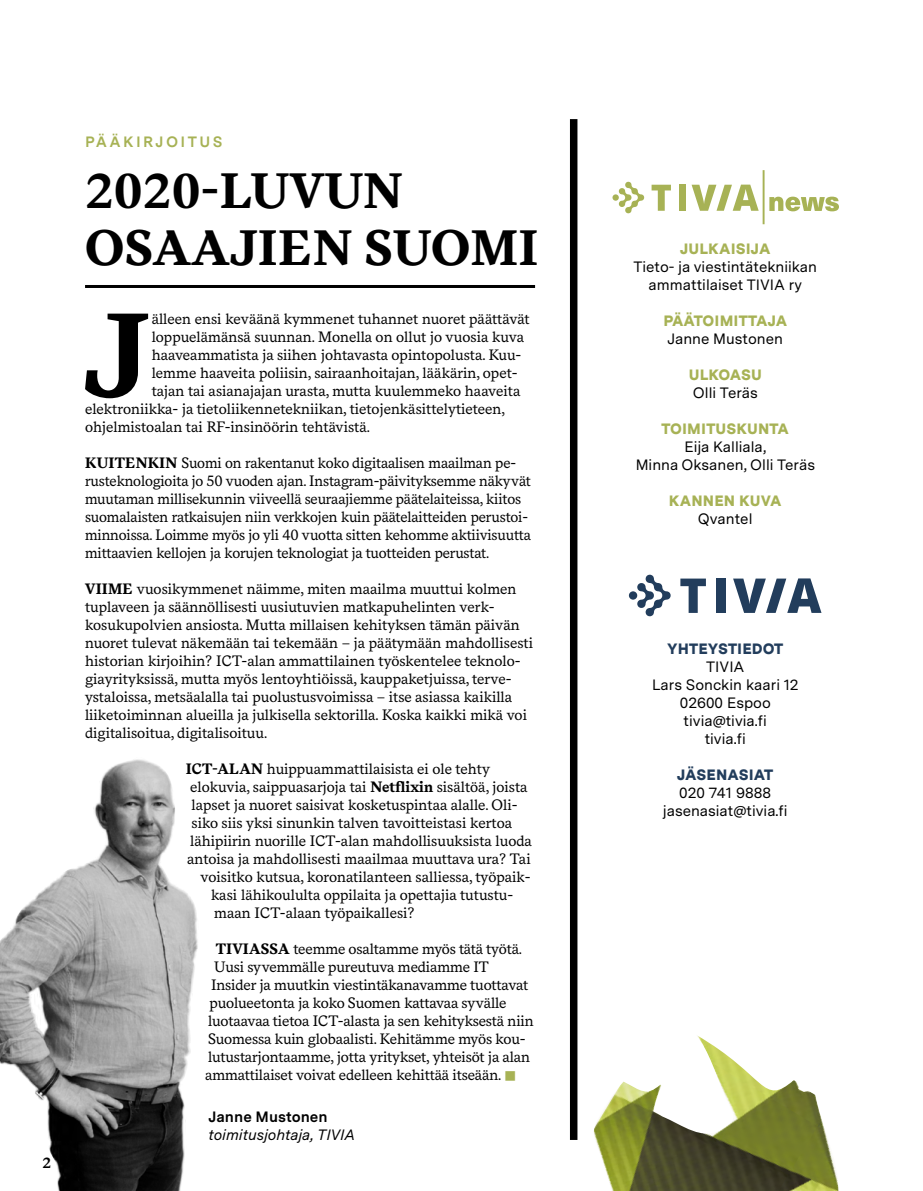
<style>
.page{position:relative;width:923px;height:1191px;background:#fff}
.page>*{position:absolute;margin:0;border:0;box-sizing:border-box;transform-origin:0 0}
.t1{font:700 117.9px "Messina Serif";color:#000}
.t2{font:700 49.5px/57px "Messina Serif";letter-spacing:.01em;color:#000}
.t3{font:16.5px "Wingdings";color:#a7b255}
.t4{font:15px/18px "Messina Serif";color:#000}
.t5{font:15px/18px "Messina Sans";color:#000;text-align:center}
.t6{font:900 15px "Messina Sans";letter-spacing:.01em;color:#a7b255}
.t7{font:900 15px "Messina Sans";letter-spacing:.01em;color:#223d5c}
.t8{font:italic 15px "Messina Sans";color:#000}
.t9{font:700 15px "Messina Sans";color:#000}
.t10{font:700 15px "Messina Sans";letter-spacing:.16em;color:#a7b255}
.t11{font:700 15px "Messina Serif";color:#000}
.s1{font-weight:700}
</style>
<div class="page">
<svg style="left:680px;top:578px;width:26px;height:35px"></svg>
<div style="left:716px;top:578px;width:9px;height:35px;background:#223d5c"></div>
<svg style="left:733px;top:578px;width:88px;height:35px"></svg>
<svg style="left:629px;top:574px;width:42px;height:43px"></svg>
<hr style="left:85px;top:285px;width:450px;height:3px;background:#000">
<div style="left:570px;top:119px;width:7px;height:1021px;background:#000"></div>
<svg style="left:651px;top:185px;width:20px;height:26px"></svg>
<div style="left:679px;top:185px;width:7px;height:26px;background:#a7b255"></div>
<svg style="left:691px;top:185px;width:67px;height:26px"></svg>
<svg style="left:612px;top:181px;width:32px;height:33px"></svg>
<svg style="left:769px;top:197px;width:70px;height:14px"></svg>
<hr style="left:762px;top:170px;width:2px;height:54px;background:#a7b255">
<img style="left:593px;top:1035px;width:246px;height:156px">
<img style="left:0;top:759px;width:198px;height:432px">
<p class="t11" style="left:43px;top:1151px;width:10px">2</p>
<p class="t10" style="left:85px;top:131px;width:139px">PÄÄKIRJOITUS</p>
<h2 class="t2" style="left:85px;top:162px;width:455px">2020-LUVUN<br>OSAAJIEN SUOMI</h2>
<h1 class="t1" style="left:84px;top:266px;width:66px">J</h1>
<p class="t4" style="left:152px;top:309px;width:379px">älleen ensi keväänä kymmenet tuhannet nuoret päättävät</p>
<p class="t4" style="left:152px;top:327px;width:374px">loppuelämänsä suunnan. Monella on ollut jo vuosia kuva</p>
<p class="t4" style="left:152px;top:345px;width:371px">haaveammatista ja siihen johtavasta opintopolusta. Kuu-</p>
<p class="t4" style="left:152px;top:363px;width:367px">lemme haaveita poliisin, sairaanhoitajan, lääkärin, opet-</p>
<p class="t4" style="left:152px;top:381px;width:370px">tajan tai asianajajan urasta, mutta kuulemmeko haaveita</p>
<p class="t4" style="left:85px;top:399px;width:421px">elektroniikka- ja tietoliikennetekniikan, tietojenkäsittelytieteen,</p>
<p class="t4" style="left:85px;top:417px;width:286px">ohjelmistoalan tai RF-insinöörin tehtävistä.</p>
<p class="t4" style="left:85px;top:453px;width:447px"><span class="s1">KUITENKIN</span> Suomi on rakentanut koko digitaalisen maailman pe&shy;rusteknologioita jo 50 vuoden ajan. Instagram-päivityksemme näkyvät muutaman millisekunnin viiveellä seuraajiemme päätelaiteissa, kiitos suomalaisten ratkaisujen niin verkkojen kuin päätelaitteiden perustoi&shy;minnoissa. Loimme myös jo yli 40 vuotta sitten kehomme aktiivisuutta mittaavien kellojen ja korujen teknologiat ja tuotteiden perustat.</p>
<p class="t4" style="left:85px;top:579px;width:449px"><span class="s1">VIIME</span> vuosikymmenet näimme, miten maailma muuttui kolmen tuplaveen ja säännöllisesti uusiutuvien matkapuhelinten verk&shy;kosukupolvien ansiosta. Mutta millaisen kehityksen tämän päivän nuoret tulevat näkemään tai tekemään – ja päätymään mahdollisesti historian kirjoihin? ICT-alan ammattilainen työskentelee teknolo&shy;giayrityksissä, mutta myös lentoyhtiöissä, kauppaketjuissa, terve&shy;ystaloissa, metsäalalla tai puolustusvoimissa – itse asiassa kaikilla liiketoiminnan alueilla ja julkisella sektorilla. Koska kaikki mikä voi digitalisoitua, digitalisoituu.</p>
<p class="t4" style="left:186px;top:759px;width:306px"><span class="s1">ICT-ALAN</span> huippuammattilaisista ei ole tehty</p>
<p class="t4" style="left:190px;top:777px;width:339px">elokuvia, saippuasarjoja tai <span class="s1">Netflixin</span> sisältöä, joista</p>
<p class="t4" style="left:192px;top:795px;width:327px">lapset ja nuoret saisivat kosketuspintaa alalle. Oli-</p>
<p class="t4" style="left:192px;top:813px;width:322px">siko siis yksi sinunkin talven tavoitteistasi kertoa</p>
<p class="t4" style="left:190px;top:831px;width:343px">lähipiirin nuorille ICT-alan mahdollisuuksista luoda</p>
<p class="t4" style="left:187px;top:849px;width:345px">antoisa ja mahdollisesti maailmaa muuttava ura? Tai</p>
<p class="t4" style="left:201px;top:867px;width:331px">voisitko kutsua, koronatilanteen salliessa, työpaik-</p>
<p class="t4" style="left:211px;top:885px;width:304px">kasi lähikoululta oppilaita ja opettajia tutustu-</p>
<p class="t4" style="left:214px;top:903px;width:202px">maan ICT-alaan työpaikallesi?</p>
<p class="t4" style="left:216px;top:939px;width:308px"><span class="s1">TIVIASSA</span> teemme osaltamme myös tätä työtä.</p>
<p class="t4" style="left:214px;top:957px;width:276px">Uusi syvemmälle pureutuva mediamme IT</p>
<p class="t4" style="left:211px;top:975px;width:319px">Insider ja muutkin viestintäkanavamme tuottavat</p>
<p class="t4" style="left:210px;top:993px;width:298px">puolueetonta ja koko Suomen kattavaa syvälle</p>
<p class="t4" style="left:208px;top:1011px;width:327px">luotaavaa tietoa ICT-alasta ja sen kehityksestä niin</p>
<p class="t4" style="left:208px;top:1029px;width:319px">Suomessa kuin globaalisti. Kehitämme myös kou-</p>
<p class="t4" style="left:208px;top:1047px;width:323px">lutustarjontaamme, jotta yritykset, yhteisöt ja alan</p>
<p class="t4" style="left:205px;top:1065px;width:298px">ammattilaiset voivat edelleen kehittää itseään.</p>
<p class="t9" style="left:208px;top:1105px;width:121px">Janne Mustonen</p>
<p class="t8" style="left:208px;top:1123px;width:148px">toimitusjohtaja, TIVIA</p>
<p class="t3" style="left:504px;top:1067px;width:14px">■</p>
<p class="t6" style="left:680px;top:237px;width:92px">JULKAISIJA</p>
<p class="t5" style="left:633px;top:257px;width:185px">Tieto- ja viestintätekniikan ammattilaiset TIVIA ry</p>
<p class="t6" style="left:663px;top:309px;width:125px">PÄÄTOIMITTAJA</p>
<p class="t5" style="left:667px;top:329px;width:117px">Janne Mustonen</p>
<p class="t6" style="left:689px;top:363px;width:75px">ULKOASU</p>
<p class="t5" style="left:693px;top:383px;width:66px">Olli Teräs</p>
<p class="t6" style="left:661px;top:417px;width:129px">TOIMITUSKUNTA</p>
<p class="t5" style="left:635px;top:437px;width:181px">Eija Kalliala,<br>Minna Oksanen, Olli Teräs</p>
<p class="t6" style="left:669px;top:489px;width:114px">KANNEN KUVA</p>
<p class="t5" style="left:698px;top:509px;width:56px">Qvantel</p>
<p class="t7" style="left:667px;top:637px;width:118px">YHTEYSTIEDOT</p>
<p class="t5" style="left:652px;top:657px;width:148px">TIVIA<br>Lars Sonckin kaari 12<br>02600 Espoo tivia@tivia.fi<br>tivia.fi</p>
<p class="t7" style="left:677px;top:763px;width:98px">JÄSENASIAT</p>
<p class="t5" style="left:663px;top:783px;width:126px">020 741 9888 jasenasiat@tivia.fi</p>
</div>
